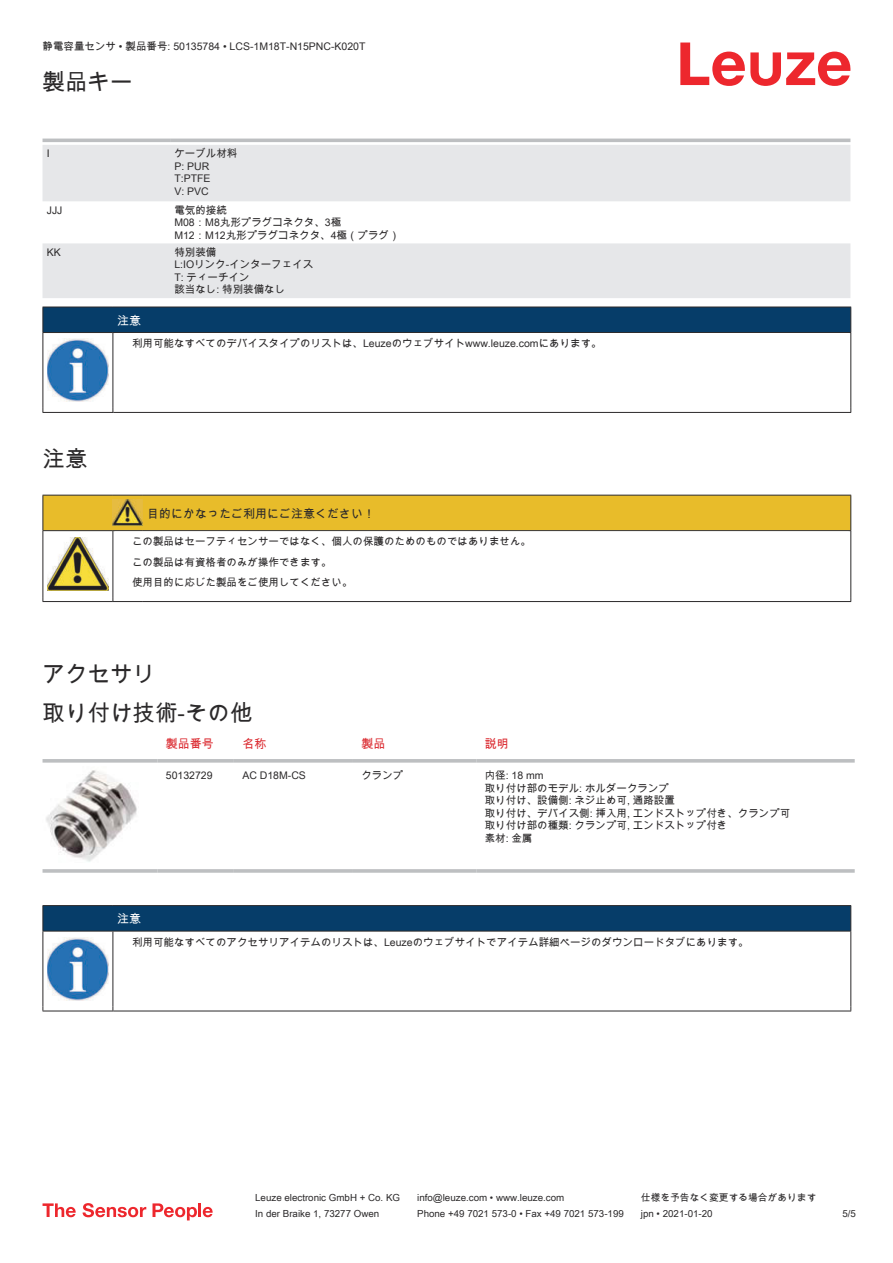
<style>
.page{position:relative;width:893px;height:1263px;background:#fff}
.page>*{position:absolute;margin:0;border:0;box-sizing:border-box;transform-origin:0 0}
.t1{font:22.5px/38.7px "Arial Unicode MS";color:#2b292a}
.t2{font:12px "Arial Unicode MS";color:#2b292a}
.t3{font:12px "Arial Unicode MS";color:#db2a30}
.t4{font:12px "Arial Unicode MS";color:#fff}
.t5{font:10.5px/12.6px "Arial Unicode MS";color:#2b292a}
.t6{font:9.75px "Arial Unicode MS";color:#2b292a}
</style>
<div class="page">
<svg style="left:680px;top:43px;width:170px;height:43px"></svg>
<svg style="left:43px;top:138px;width:807px;height:1px"></svg>
<svg style="left:43px;top:145px;width:807px;height:153px;fill:#e6e7e9"></svg>
<hr style="left:43px;top:139px;width:127px;height:3px;background:#bdbfc1">
<hr style="left:170px;top:139px;width:680px;height:3px;background:#bdbfc1">
<svg style="left:43px;top:759px;width:114px;height:4px"></svg>
<svg style="left:157px;top:759px;width:77px;height:4px"></svg>
<svg style="left:234px;top:759px;width:119px;height:4px"></svg>
<svg style="left:353px;top:759px;width:123px;height:4px"></svg>
<svg style="left:476px;top:759px;width:379px;height:4px;background:#c3c5c7"></svg>
<svg style="left:43px;top:869px;width:114px;height:4px"></svg>
<hr style="left:157px;top:869px;width:77px;height:4px;background:#c7c8ca">
<hr style="left:234px;top:869px;width:119px;height:4px;background:#bdbfc1">
<svg style="left:353px;top:869px;width:123px;height:4px"></svg>
<hr style="left:476px;top:869px;width:379px;height:4px;background:#c7c8ca">
<img style="left:46px;top:770px;width:91px;height:92px">
<svg style="left:44px;top:932px;width:806px;height:79px"></svg>
<hr style="left:43px;top:931px;width:70px;height:1px;background:#2b292a">
<svg style="left:43px;top:905px;width:808px;height:26px;background:#083c65"></svg>
<hr style="left:113px;top:931px;width:738px;height:1px;background:#2b292a">
<hr style="left:43px;top:931px;width:1px;height:75px;background:#2b292a">
<hr style="left:113px;top:931px;width:1px;height:75px;background:#2b292a">
<hr style="left:850px;top:931px;width:1px;height:75px;background:#2b292a">
<hr style="left:43px;top:1011px;width:70px;height:1px;background:#2b292a">
<hr style="left:113px;top:1011px;width:738px;height:1px;background:#2b292a">
<img style="left:47px;top:937px;width:61px;height:63px">
<div style="left:115px;top:932px;width:734px;height:20px;background:#fff"></div>
<svg style="left:43px;top:1203px;width:33px;height:14px"></svg>
<svg style="left:83px;top:1203px;width:63px;height:14px"></svg>
<svg style="left:153px;top:1203px;width:44px;height:17px"></svg>
<hr style="left:198px;top:1203px;width:3px;height:14px;background:#ed272d">
<svg style="left:203px;top:1207px;width:10px;height:10px"></svg>
<svg style="left:44px;top:333px;width:806px;height:79px"></svg>
<hr style="left:43px;top:332px;width:70px;height:1px;background:#2b292a">
<div style="left:43px;top:307px;width:808px;height:25px;background:#063d69"></div>
<hr style="left:113px;top:332px;width:738px;height:1px;background:#2b292a">
<hr style="left:43px;top:333px;width:1px;height:75px;background:#2b292a">
<hr style="left:113px;top:333px;width:1px;height:75px;background:#2b292a">
<hr style="left:850px;top:333px;width:1px;height:75px;background:#2b292a">
<hr style="left:43px;top:412px;width:70px;height:1px;background:#2b292a">
<hr style="left:113px;top:412px;width:738px;height:1px;background:#2b292a">
<img style="left:47px;top:339px;width:61px;height:63px">
<div style="left:115px;top:333px;width:734px;height:21px;background:#fff"></div>
<hr style="left:43px;top:601px;width:70px;height:1px;background:#2b292a">
<hr style="left:113px;top:601px;width:30px;height:1px;background:#2b292a">
<hr style="left:143px;top:601px;width:708px;height:1px;background:#2b292a">
<svg style="left:43px;top:495px;width:808px;height:106px"></svg>
<p class="t5" style="left:43px;top:40px;width:325px">静電容量センサ • 製品番号: 50135784 • LCS-1M18T-N15PNC-K020T</p>
<h1 class="t1" style="left:43px;top:62px;width:91px">製品キー</h1>
<p class="t5" style="left:47px;top:147px;width:4px">I</p>
<p class="t5" style="left:174px;top:147px;width:64px">ケーブル材料<br>P: PUR<br>T:PTFE<br>V: PVC</p>
<p class="t5" style="left:47px;top:203px;width:17px">JJJ</p>
<p class="t5" style="left:174px;top:203px;width:227px">電気的接続<br>M08：M8丸形プラグコネクタ、3極<br>M12：M12丸形プラグコネクタ、4極（プラグ）</p>
<p class="t5" style="left:47px;top:245px;width:16px">KK</p>
<p class="t5" style="left:174px;top:245px;width:140px">特別装備<br>L:IOリンク-インターフェイス<br>T: ティーチイン<br>該当なし: 特別装備なし</p>
<p class="t4" style="left:117px;top:312px;width:25px">注意</p>
<p class="t5" style="left:132px;top:337px;width:471px">利用可能なすべてのデバイスタイプのリストは、Leuzeのウェブサイトwww.leuze.comにあります。</p>
<h1 class="t1" style="left:43px;top:440px;width:46px">注意</h1>
<p class="t2" style="left:147px;top:505px;width:229px">目的にかなったご利用にご注意ください！</p>
<p class="t5" style="left:132px;top:531px;width:400px;line-height:20.2px">この製品はセーフティセンサーではなく、個人の保護のためのものではありません。この製品は有資格者のみが操作できます。<br>使用目的に応じた製品をご使用してください。</p>
<h1 class="t1" style="left:43px;top:654px;width:211px">アクセサリ<br>取り付け技術-その他</h1>
<p class="t3" style="left:166px;top:735px;width:49px">製品番号</p>
<p class="t3" style="left:242px;top:735px;width:25px">名称</p>
<p class="t3" style="left:361px;top:735px;width:25px">製品</p>
<p class="t3" style="left:485px;top:735px;width:25px">説明</p>
<p class="t5" style="left:166px;top:769px;width:48px">50132729</p>
<p class="t5" style="left:242px;top:769px;width:65px">AC D18M-CS</p>
<p class="t5" style="left:361px;top:769px;width:43px">クランプ</p>
<p class="t5" style="left:485px;top:769px;width:307px">内径: 18 mm<br>取り付け部のモデル: ホルダークランプ<br>取り付け、設備側: ネジ止め可, 通路設置<br>取り付け、デバイス側: 挿入用, エンドストップ付き、クランプ可取り付け部の種類: クランプ可, エンドストップ付き<br>素材: 金属</p>
<p class="t4" style="left:117px;top:910px;width:25px">注意</p>
<p class="t5" style="left:132px;top:936px;width:618px">利用可能なすべてのアクセサリアイテムのリストは、Leuzeのウェブサイトでアイテム詳細ページのダウンロードタブにあります。</p>
<p class="t6" style="left:255px;top:1191px;width:146px">Leuze electronic GmbH + Co. KG</p>
<p class="t6" style="left:417px;top:1191px;width:149px">info@leuze.com • www.leuze.com</p>
<p class="t6" style="left:641px;top:1191px;width:177px">仕様を予告なく変更する場合があります</p>
<p class="t6" style="left:255px;top:1206px;width:126px">In der Braike 1, 73277 Owen</p>
<p class="t6" style="left:417px;top:1206px;width:208px">Phone +49 7021 573-0 • Fax +49 7021 573-199</p>
<p class="t6" style="left:641px;top:1206px;width:73px">jpn • 2021-01-20</p>
<p class="t6" style="left:842px;top:1206px;width:15px">5 /5</p>
</div>
